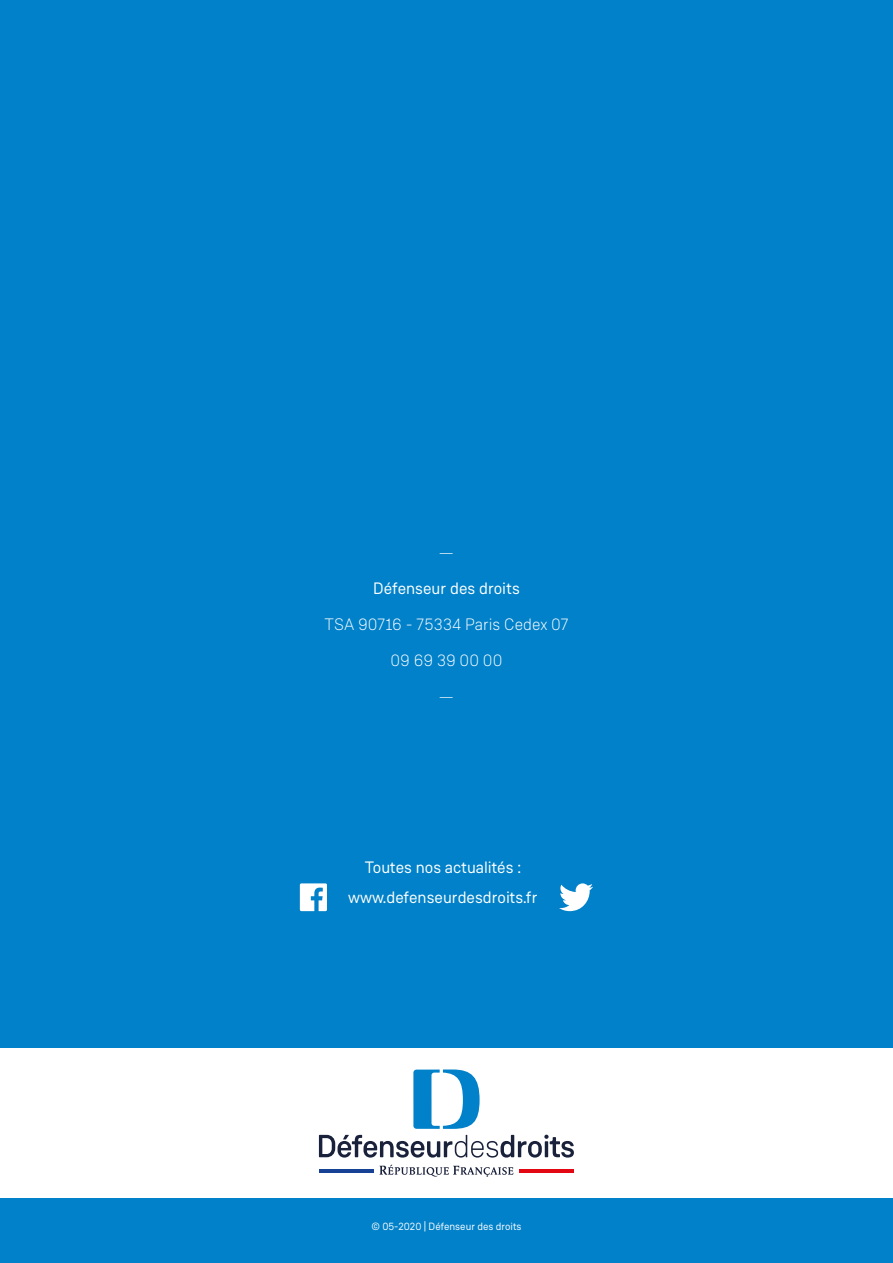
<style>
.page{position:relative;width:893px;height:1263px;background:#0081c9}
.page>*{position:absolute;margin:0;border:0;box-sizing:border-box;transform-origin:0 0}
.t1{font:16.5px "Weissenhof Grotesk";color:#fff}
.t2{font:300 16.5px "Weissenhof Grotesk";color:#fff}
.t3{font:300 15px "Weissenhof Grotesk";color:#fff}
.t4{font:10.5px "Weissenhof Grotesk";color:#fff}
</style>
<div class="page">
<div style="left:0;top:1048px;width:893px;height:150px;background:#fff"></div>
<svg style="left:379px;top:1165px;width:134px;height:12px"></svg>
<hr style="left:319px;top:1169px;width:54px;height:3px;background:#164194">
<hr style="left:520px;top:1169px;width:54px;height:3px;background:#e30613">
<svg style="left:319px;top:1135px;width:255px;height:22px"></svg>
<svg style="left:413px;top:1069px;width:67px;height:60px"></svg>
<svg style="left:300px;top:883px;width:27px;height:28px"></svg>
<svg style="left:559px;top:883px;width:34px;height:28px"></svg>
<p class="t3" style="left:439px;top:544px;width:16px">—</p>
<p class="t1" style="left:373px;top:578px;width:148px">Défenseur des droits</p>
<p class="t2" style="left:324px;top:615px;width:245px">TSA 90716 - 75334 Paris Cedex 07</p>
<p class="t2" style="left:391px;top:651px;width:113px">09 69 39 00 00</p>
<p class="t3" style="left:439px;top:688px;width:16px">—</p>
<p class="t1" style="left:365px;top:857px;width:158px">Toutes nos actualités :</p>
<p class="t1" style="left:348px;top:887px;width:191px">www.defenseurdesdroits.fr</p>
<p class="t4" style="left:371px;top:1220px;width:152px">© 05-2020 | Défenseur des droits</p>
</div>
